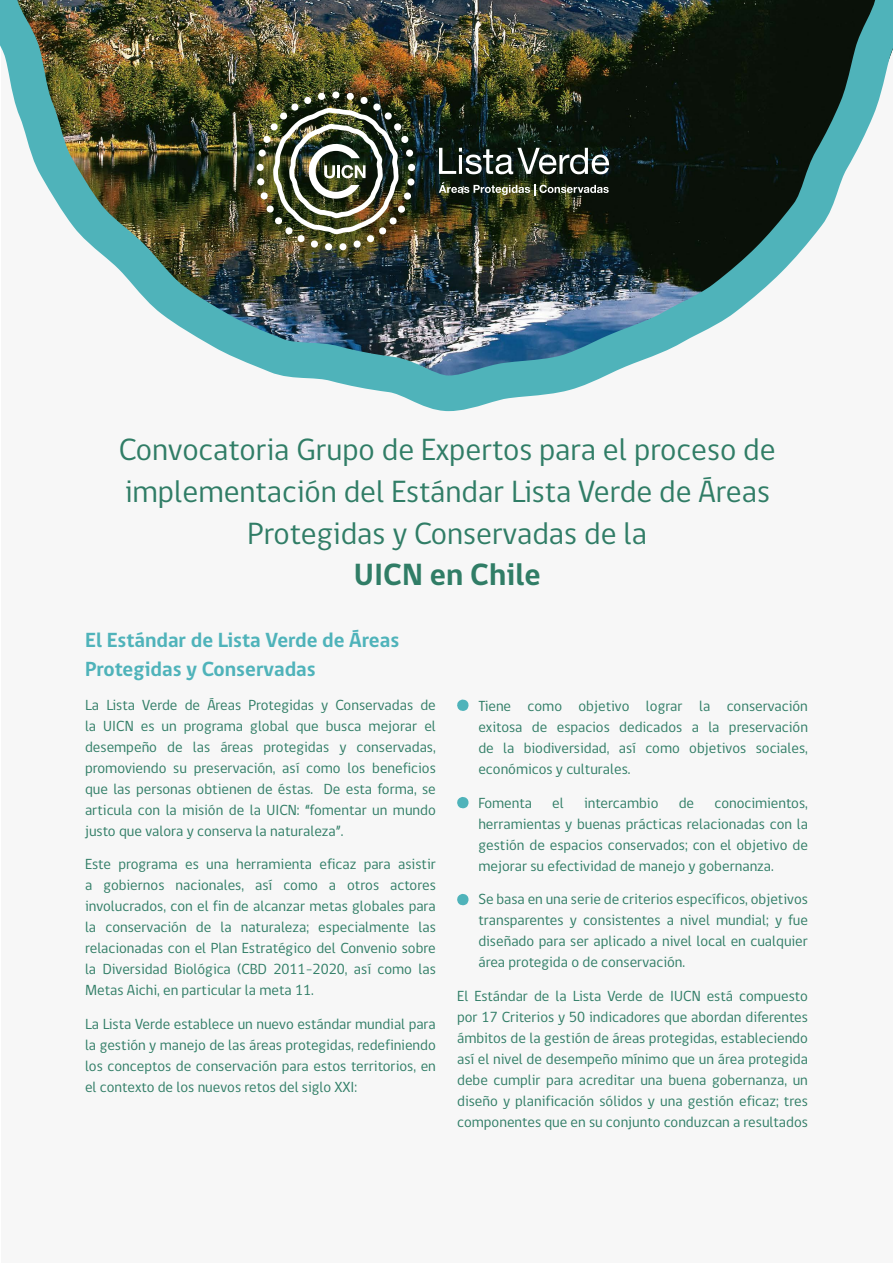
<style>
.page{position:relative;width:893px;height:1263px;background:#fff}
.page>*{position:absolute;margin:0;border:0;box-sizing:border-box;transform-origin:0 0}
.t1{font:31.5px/42px "gob CL";color:#307d66;text-align:center}
.t2{font:700 31.5px "gob CL";color:#307d66}
.t3{font:700 21px/28.5px "gob CL";color:#4fb3ba}
.t4{font:15px/21px "gob CL";color:#307d66;text-align:justify}
</style>
<div class="page">
<div style="left:2px;top:0;width:891px;height:1263px;background:#f7f7f7"></div>
<img style="left:0;top:0;width:893px;height:411px">
<svg style="left:457px;top:699px;width:12px;height:12px"></svg>
<svg style="left:457px;top:797px;width:12px;height:11px"></svg>
<svg style="left:457px;top:894px;width:12px;height:11px"></svg>
<img style="left:256px;top:91px;width:159px;height:159px">
<svg style="left:439px;top:148px;width:170px;height:26px"></svg>
<svg style="left:439px;top:182px;width:170px;height:13px;background:#545b4d"></svg>
<h1 class="t1" style="left:119px;top:429px;width:658px">Convocatoria Grupo de Expertos para el proceso de implementación del Estándar Lista Verde de Áreas<br>Protegidas y Conservadas de la</h1>
<h1 class="t2" style="left:354px;top:553px;width:189px">UICN en Chile</h1>
<h2 class="t3" style="left:85px;top:626px;width:316px">El Estándar de Lista Verde de Áreas<br>Protegidas y Conservadas</h2>
<p class="t4" style="left:85px;top:694px;width:352px">La Lista Verde de Áreas Protegidas y Conservadas de la UICN es un programa global que busca mejorar el desempeño de las áreas protegidas y conservadas, promoviendo su preservación, así como los beneficios que las personas obtienen de éstas. De esta forma, se articula con la misión de la UICN: “fomentar un mundo justo que valora y conserva la naturaleza”.</p>
<p class="t4" style="left:85px;top:854px;width:352px">Este programa es una herramienta eficaz para asistir a gobiernos nacionales, así como a otros actores involucrados, con el fin de alcanzar metas globales para la conservación de la naturaleza; especialmente las relacionadas con el Plan Estratégico del Convenio sobre la Diversidad Biológica (CBD 2011-2020, así como las Metas Aichi, en particular la meta 11.</p>
<p class="t4" style="left:85px;top:1014px;width:352px">La Lista Verde establece un nuevo estándar mundial para la gestión y manejo de las áreas protegidas, redefiniendo los conceptos de conservación para estos territorios, en el contexto de los nuevos retos del siglo XXI:</p>
<p class="t4" style="left:478px;top:696px;width:331px">Tiene como objetivo lograr la conservación exitosa de espacios dedicados a la preservación de la biodiversidad, así como objetivos sociales, económicos y culturales.</p>
<p class="t4" style="left:478px;top:792px;width:55px">Fomenta</p>
<p class="t4" style="left:552px;top:792px;width:13px">el</p>
<p class="t4" style="left:584px;top:792px;width:76px">intercambio</p>
<p class="t4" style="left:679px;top:792px;width:17px">de</p>
<p class="t4" style="left:478px;top:792px;width:331px;text-indent:236px">conocimientos, herramientas y buenas prácticas relacionadas con la gestión de espacios conservados; con el objetivo de mejorar su efectividad de manejo y gobernanza.</p>
<p class="t4" style="left:478px;top:889px;width:331px">Se basa en una serie de criterios específicos, objetivos transparentes y consistentes a nivel mundial; y fue diseñado para ser aplicado a nivel local en cualquier área protegida o de conservación.</p>
<p class="t4" style="left:457px;top:986px;width:352px">El Estándar de la Lista Verde de IUCN está compuesto por 17 Criterios y 50 indicadores que abordan diferentes ámbitos de la gestión de áreas protegidas, estableciendo así el nivel de desempeño mínimo que un área protegida debe cumplir para acreditar una buena gobernanza, un diseño y planificación sólidos y una gestión eficaz; tres componentes que en su conjunto conduzcan a resultados</p>
</div>
